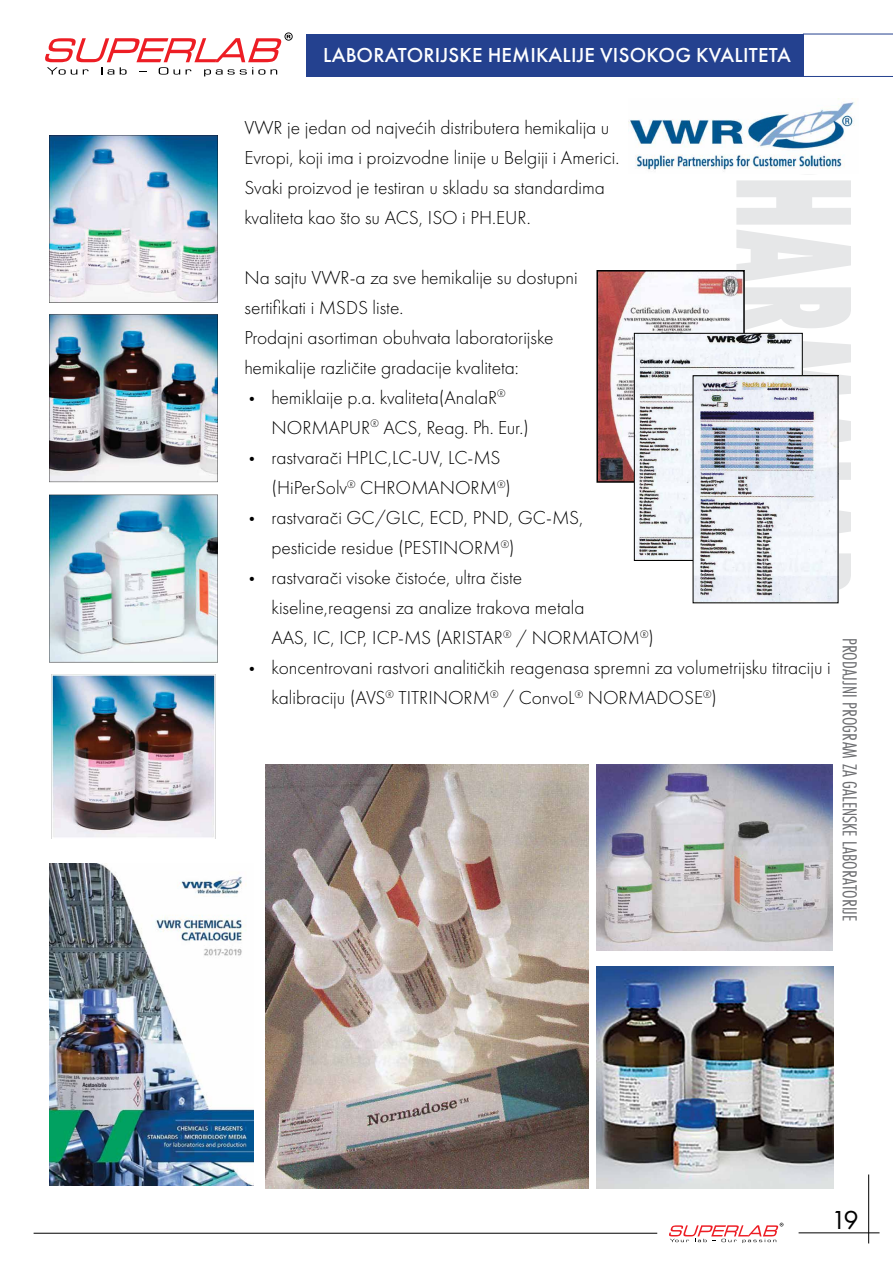
<style>
.page{position:relative;width:893px;height:1263px;background:#fff}
.page>*{position:absolute;margin:0;border:0;box-sizing:border-box;transform-origin:0 0}
.t1{font:800 171.75px "Futura PT";color:#e6e7e8;scale:.42 1}
.t2{font:27px "Futura PT";color:#000}
.t3{font:500 21px "Futura PT";letter-spacing:.01em;color:#fff}
.t4{font:21px "Futura PT Cond";color:#6d6e71}
.t5{font:300 19.5px/30px "Futura PT";color:#000}
.s1{font-weight:400;font-size:15px}
</style>
<div class="page">
<hr style="left:799px;top:1232px;width:80px;height:1px;background:#000">
<hr style="left:868px;top:1174px;width:1px;height:69px;background:#000">
<hr style="left:34px;top:1233px;width:623px;height:1px;background:#000">
<div style="left:427px;top:34px;width:376px;height:42px;background:#24418f"></div>
<svg style="left:803px;top:34px;width:90px;height:42px"></svg>
<svg style="left:669px;top:1223px;width:114px;height:20px"></svg>
<svg style="left:45px;top:32px;width:248px;height:44px"></svg>
<img style="left:599px;top:273px;width:143px;height:207px">
<div style="left:596px;top:270px;width:149px;height:213px;border:2px solid #000"></div>
<img style="left:636px;top:335px;width:164px;height:224px">
<div style="left:634px;top:333px;width:168px;height:228px;border:1px solid #000"></div>
<img style="left:695px;top:378px;width:141px;height:223px">
<img style="left:266px;top:764px;width:322px;height:424px">
<img style="left:597px;top:764px;width:236px;height:187px">
<img style="left:50px;top:136px;width:167px;height:702px">
<img style="left:629px;top:98px;width:225px;height:72px">
<img style="left:50px;top:863px;width:204px;height:323px">
<img style="left:596px;top:967px;width:237px;height:221px">
<div style="left:307px;top:34px;width:376px;height:42px;background:#24418f"></div>
<p class="t3" style="left:323px;top:42px;width:469px">LABORATORIJSKE HEMIKALIJE VISOKOG KVALITETA</p>
<p class="t5" style="left:244px;top:113px;width:376px">VWR je jedan od najvećih distributera hemikalija u Evropi, koji ima i proizvodne linije u Belgiji i Americi.<br>Svaki proizvod je testiran u skladu sa standardima kvaliteta kao što su ACS, ISO i PH.EUR.</p>
<h1 class="t1" style="left:903px;top:128px;width:1120px;rotate:90deg">PHARMALAB</h1>
<p class="t5" style="left:244px;top:263px;width:335px">Na sajtu VWR-a za sve hemikalije su dostupni sertifikati i MSDS liste.<br>Prodajni asortiman obuhvata laboratorijske hemikalije različite gradacije kvaliteta:</p>
<p class="t5" style="left:271px;top:383px;width:259px;text-indent:-27px"><span class="s1">•</span> hemiklaije p.a. kvaliteta(AnalaR<sup>®<br></sup>NORMAPUR<sup>®</sup> ACS, Reag. Ph. Eur.)</p>
<p class="t5" style="left:271px;top:443px;width:241px;text-indent:-27px"><span class="s1">•</span> rastvarači HPLC,LC-UV, LC-MS (HiPerSolv<sup>®</sup> CHROMANORM<sup>®</sup>)</p>
<p class="t5" style="left:271px;top:503px;width:314px;text-indent:-27px"><span class="s1">•</span> rastvarači GC/GLC, ECD, PND, GC-MS, pesticide residue (PESTINORM<sup>®</sup>)</p>
<p class="t5" style="left:271px;top:563px;width:384px;text-indent:-27px"><span class="s1">•</span> rastvarači visoke čistoće, ultra čiste<br>kiseline,reagensi za analize trakova metala<br>AAS, IC, ICP, ICP-MS (ARISTAR<sup>®</sup> / NORMATOM<sup>®</sup>)</p>
<p class="t5" style="left:271px;top:653px;width:561px;text-indent:-27px"><span class="s1">•</span> koncentrovani rastvori analitičkih reagenasa spremni za volumetrijsku titraciju i kalibraciju (AVS<sup>®</sup> TITRINORM<sup>®</sup> / ConvoL<sup>®</sup> NORMADOSE<sup>®</sup>)</p>
<p class="t4" style="left:862px;top:638px;width:285px;rotate:90deg">PRODAJJNI PROGRAM ZA GALENSKE LABORATORIJE</p>
<h2 class="t2" style="left:831px;top:1204px;width:29px">19</h2>
</div>
